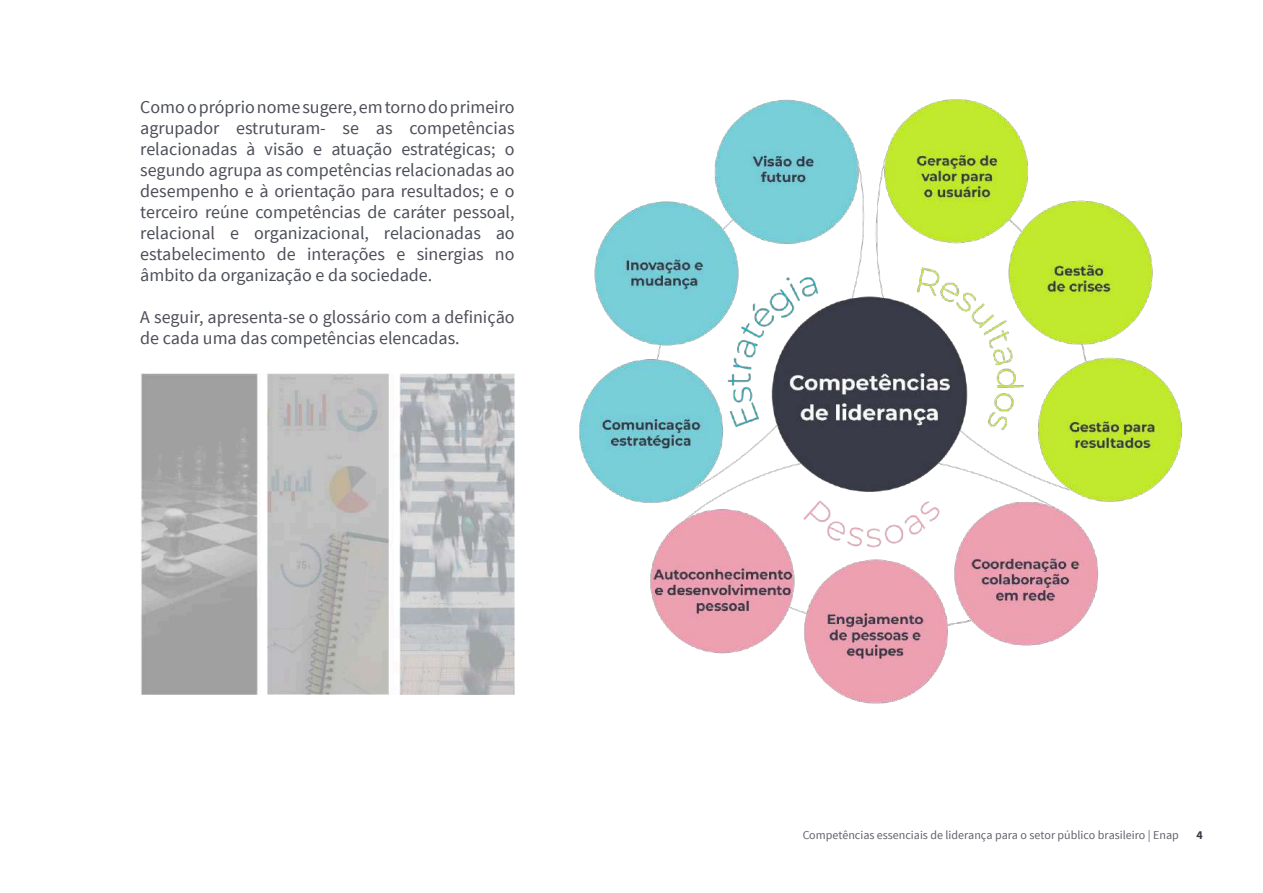
<style>
.page{position:relative;width:1263px;height:893px;background:#fff}
.page>*{position:absolute;margin:0;border:0;box-sizing:border-box;transform-origin:0 0}
.t1{font:18px/21px "Source Sans Pro";color:#4c4e58;text-align:justify}
.t2{font:12px "Source Sans Pro";color:#383a46}
.t3{font:700 12px "Source Sans Pro";color:#383a46}
</style>
<div class="page">
<img style="left:140px;top:373px;width:374px;height:322px">
<img style="left:579px;top:99px;width:603px;height:605px">
<p class="t1" style="left:140px;top:97px;width:376px">Como o próprio nome sugere, em torno do primeiro agrupador estruturam- se as competências relacionadas à visão e atuação estratégicas; o segundo agrupa as competências relacionadas ao desempenho e à orientação para resultados; e o terceiro reúne competências de caráter pessoal, relacional e organizacional, relacionadas ao estabelecimento de interações e sinergias no âmbito da organização e da sociedade.</p>
<p class="t1" style="left:140px;top:307px;width:376px">A seguir, apresenta-se o glossário com a definição de cada uma das competências elencadas.</p>
<p class="t2" style="left:802px;top:828px;width:378px">Competências essenciais de liderança para o setor público brasileiro | Enap</p>
<p class="t3" style="left:1196px;top:827px;width:8px">4</p>
</div>
